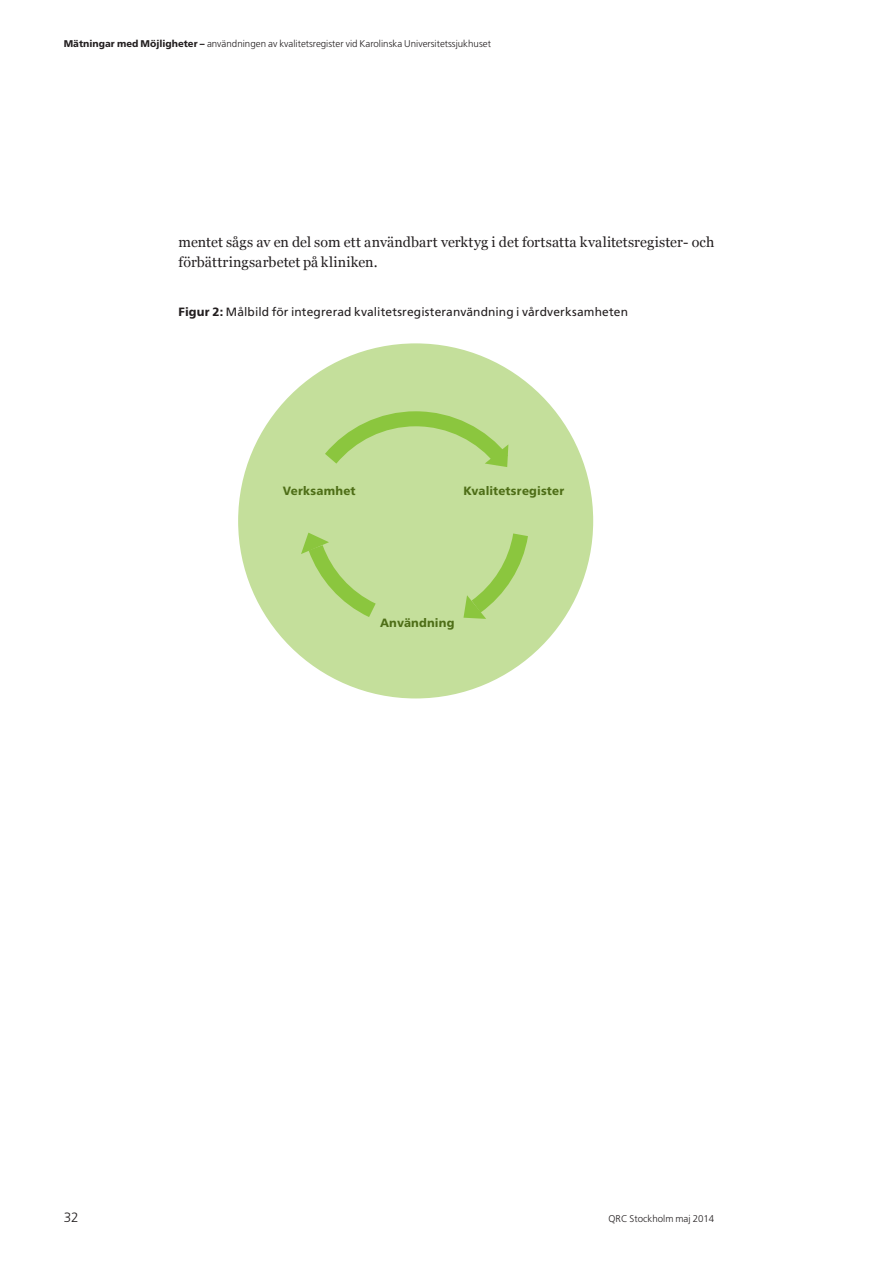
<style>
.page{position:relative;width:893px;height:1263px;background:#fff}
.page>*{position:absolute;margin:0;border:0;box-sizing:border-box;transform-origin:0 0}
.Brödtext{font:14.25px/20.2px "Georgia";letter-spacing:.005em;color:#231f20}
.t1{font:300 13.5px "Frutiger SLLOTF";color:#231f20}
.Brödtext-2{font:12px "Frutiger SLLOTF";letter-spacing:.01em;color:#231f20}
.Brödtext-3{font:800 12px "Frutiger SLLOTF";letter-spacing:.01em;color:#4e6e17}
.t2{font:300 9.75px "Frutiger SLLOTF";color:#231f20}
.s1{font-weight:800}
</style>
<div class="page">
<div style="left:238px;top:343px;width:355px;height:355px;background:#c4df9b;border-radius:50%"></div>
<svg style="left:325px;top:411px;width:184px;height:56px"></svg>
<svg style="left:463px;top:533px;width:65px;height:86px"></svg>
<svg style="left:301px;top:532px;width:75px;height:85px"></svg>
<p class="t2" style="left:64px;top:38px;width:429px"><span class="s1">Mätningar med Möjligheter –</span> användningen av kvalitetsregister vid Karolinska Universitetssjukhuset</p>
<p class="Brödtext" style="left:179px;top:232px;width:537px">mentet sågs av en del som ett användbart verktyg i det fortsatta kvalitetsregister- och förbättringsarbetet på kliniken.</p>
<p class="Brödtext-2" style="left:179px;top:305px;width:451px"><span class="s1">Figur 2:</span> Målbild för integrerad kvalitetsregisteranvändning i vårdverksamheten</p>
<p class="Brödtext-3" style="left:283px;top:483px;width:74px">Verksamhet</p>
<p class="Brödtext-3" style="left:463px;top:483px;width:102px">Kvalitetsregister</p>
<p class="Brödtext-3" style="left:380px;top:615px;width:76px">Användning</p>
<h2 class="t1" style="left:64px;top:1209px;width:17px">32</h2>
<p class="t2" style="left:609px;top:1213px;width:107px">QRC Stockholm maj 2014</p>
</div>
